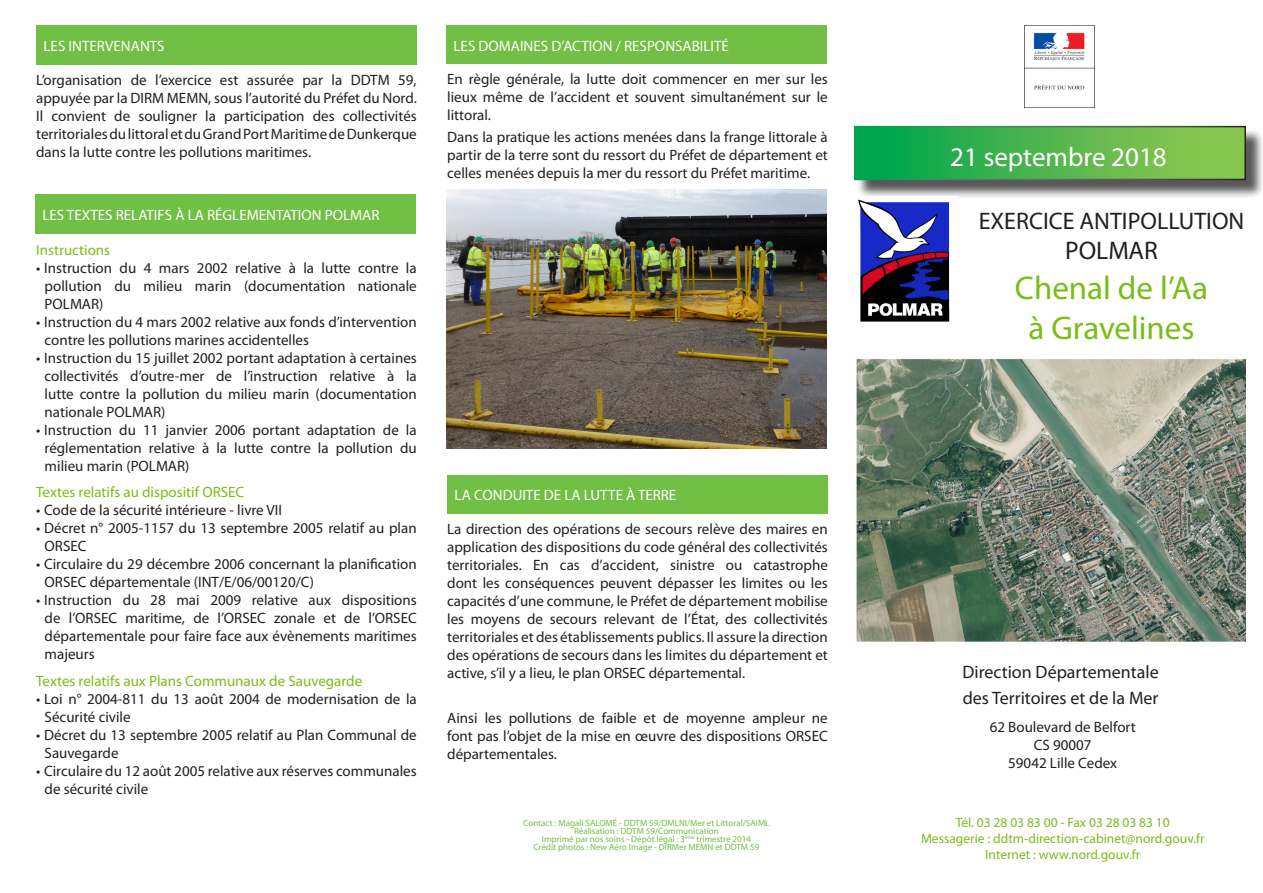
<style>
.page{position:relative;width:1263px;height:893px;background:#fff}
.page>*{position:absolute;margin:0;border:0;box-sizing:border-box;transform-origin:0 0}
.t1{font:33px "Myriad Pro";color:#7abd19}
.t2{font:27px "Myriad Pro";color:#fff}
.t3{font:25.5px "Myriad Pro";color:#231f20}
.t4{font:24px "Myriad Pro";color:#231f20}
.t5{font:18px "Myriad Pro";color:#231f20}
.t6{font:15px/18px "Myriad Pro";color:#231f20;text-align:justify}
.t7{font:15px "Myriad Pro";color:#fff}
.t8{font:15px "Myriad Pro";color:#7abd16}
.t9{font:13.5px "Myriad Pro";color:#7abd19}
.t10{font:9px "Myriad Pro";color:#71bf44}
</style>
<div class="page">
<div style="left:856px;top:128px;width:407px;height:71px;background:#231f20;opacity:.75"></div>
<svg style="left:857px;top:129px;width:386px;height:48px;background:#4bb64e"></svg>
<div style="left:36px;top:26px;width:381px;height:39px;background:#71bf44"></div>
<div style="left:446px;top:26px;width:381px;height:38px;background:#71bf44"></div>
<div style="left:35px;top:195px;width:381px;height:39px;background:#71bf44"></div>
<img style="left:856px;top:197px;width:100px;height:125px">
<div style="left:447px;top:475px;width:381px;height:39px;background:#71bf44"></div>
<img style="left:446px;top:189px;width:381px;height:259px">
<img style="left:856px;top:358px;width:390px;height:284px">
<img style="left:1024px;top:26px;width:70px;height:81px">
<p class="t7" style="left:44px;top:37px;width:123px">LES INTERVENANTS</p>
<p class="t7" style="left:454px;top:36px;width:277px">LES DOMAINES D’ACTION / RESPONSABILITÉ</p>
<p class="t6" style="left:36px;top:71px;width:382px">L’organisation de l’exercice est assurée par la DDTM 59, appuyée par la DIRM MEMN, sous l’autorité du Préfet du Nord.</p>
<p class="t6" style="left:36px;top:107px;width:382px">Il convient de souligner la participation des collectivités territoriales du littoral et du Grand Port Maritime de Dunkerque dans la lutte contre les pollutions maritimes.</p>
<p class="t7" style="left:43px;top:206px;width:338px">LES TEXTES RELATIFS À LA RÉGLEMENTATION POLMAR</p>
<p class="t8" style="left:36px;top:241px;width:76px">Instructions</p>
<p class="t6" style="left:45px;top:259px;width:374px;text-indent:-9px">• Instruction du 4 mars 2002 relative à la lutte contre la pollution du milieu marin (documentation nationale POLMAR)</p>
<p class="t6" style="left:45px;top:313px;width:374px;text-indent:-9px">• Instruction du 4 mars 2002 relative aux fonds d’intervention contre les pollutions marines accidentelles</p>
<p class="t6" style="left:45px;top:349px;width:374px;text-indent:-9px">• Instruction du 15 juillet 2002 portant adaptation à certaines collectivités d’outre-mer de l’instruction relative à la lutte contre la pollution du milieu marin (documentation nationale POLMAR)</p>
<p class="t6" style="left:45px;top:421px;width:374px;text-indent:-9px">• Instruction du 11 janvier 2006 portant adaptation de la réglementation relative à la lutte contre la pollution du milieu marin (POLMAR)</p>
<p class="t8" style="left:36px;top:483px;width:210px">Textes relatifs au dispositif ORSEC</p>
<p class="t6" style="left:36px;top:501px;width:247px">• Code de la sécurité intérieure - livre VII</p>
<p class="t6" style="left:45px;top:519px;width:374px;text-indent:-9px">• Décret n° 2005-1157 du 13 septembre 2005 relatif au plan<br>ORSEC</p>
<p class="t6" style="left:45px;top:555px;width:374px;text-indent:-9px">• Circulaire du 29 décembre 2006 concernant la planification<br>ORSEC départementale (INT/E/06/00120/C)</p>
<p class="t6" style="left:45px;top:591px;width:374px;text-indent:-9px">• Instruction du 28 mai 2009 relative aux dispositions de l’ORSEC maritime, de l’ORSEC zonale et de l’ORSEC départementale pour faire face aux évènements maritimes majeurs</p>
<p class="t8" style="left:36px;top:672px;width:328px">Textes relatifs aux Plans Communaux de Sauvegarde</p>
<p class="t6" style="left:45px;top:690px;width:374px;text-indent:-9px">• Loi n° 2004-811 du 13 août 2004 de modernisation de la<br>Sécurité civile</p>
<p class="t6" style="left:45px;top:726px;width:374px;text-indent:-9px">• Décret du 13 septembre 2005 relatif au Plan Communal de<br>Sauvegarde</p>
<p class="t6" style="left:45px;top:762px;width:374px;text-indent:-9px">• Circulaire du 12 août 2005 relative aux réserves communales de sécurité civile</p>
<p class="t6" style="left:447px;top:70px;width:382px">En règle générale, la lutte doit commencer en mer sur les lieux même de l’accident et souvent simultanément sur le littoral.</p>
<p class="t6" style="left:447px;top:128px;width:382px">Dans la pratique les actions menées dans la frange littorale à partir de la terre sont du ressort du Préfet de département et celles menées depuis la mer du ressort du Préfet maritime.</p>
<p class="t7" style="left:455px;top:486px;width:223px">LA CONDUITE DE LA LUTTE À TERRE</p>
<p class="t6" style="left:447px;top:520px;width:382px">La direction des opérations de secours relève des maires en application des dispositions du code général des collectivités territoriales. En cas d’accident, sinistre ou catastrophe dont les conséquences peuvent dépasser les limites ou les capacités d’une commune, le Préfet de département mobilise les moyens de secours relevant de l’État, des collectivités territoriales et des établissements publics. Il assure la direction des opérations de secours dans les limites du département et active, s’il y a lieu, le plan ORSEC départemental.</p>
<p class="t6" style="left:447px;top:708px;width:382px">Ainsi les pollutions de faible et de moyenne ampleur ne font pas l’objet de la mise en œuvre des dispositions ORSEC départementales.</p>
<p class="t10" style="left:523px;top:817px;width:248px">Contact : Magali SALOMÉ - DDTM 59/DMLNI/Mer et Littoral/SAIML</p>
<p class="t10" style="left:574px;top:825px;width:146px">Réalisation : DDTM 59/Communication</p>
<p class="t10" style="left:542px;top:833px;width:211px">Imprimé par nos soins - Dépôt légal : 3<sup>ème</sup> trimestre 2014</p>
<p class="t10" style="left:533px;top:842px;width:227px">Crédit photos : New Aéro Image - DIRMer MEMN et DDTM 59</p>
<p class="t2" style="left:950px;top:140px;width:218px">21 septembre 2018</p>
<p class="t4" style="left:979px;top:206px;width:267px">EXERCICE ANTIPOLLUTION</p>
<p class="t3" style="left:1065px;top:235px;width:94px">POLMAR</p>
<p class="t1" style="left:1015px;top:268px;width:195px">Chenal de l’Aa</p>
<p class="t1" style="left:1028px;top:307px;width:167px">à Gravelines</p>
<p class="t5" style="left:962px;top:661px;width:198px">Direction Départementale</p>
<p class="t5" style="left:963px;top:687px;width:197px">des Territoires et de la Mer</p>
<p class="t6" style="left:990px;top:717px;width:148px">62 Boulevard de Belfort</p>
<p class="t6" style="left:1034px;top:735px;width:59px">CS 90007</p>
<p class="t6" style="left:1008px;top:753px;width:110px">59042 Lille Cedex</p>
<p class="t9" style="left:956px;top:814px;width:216px">Tél. 03 28 03 83 00 - Fax 03 28 03 83 10</p>
<p class="t9" style="left:921px;top:830px;width:285px">Messagerie : ddtm-direction-cabinet@nord.gouv.fr</p>
<p class="t9" style="left:985px;top:846px;width:157px">Internet : www.nord.gouv.fr</p>
</div>
